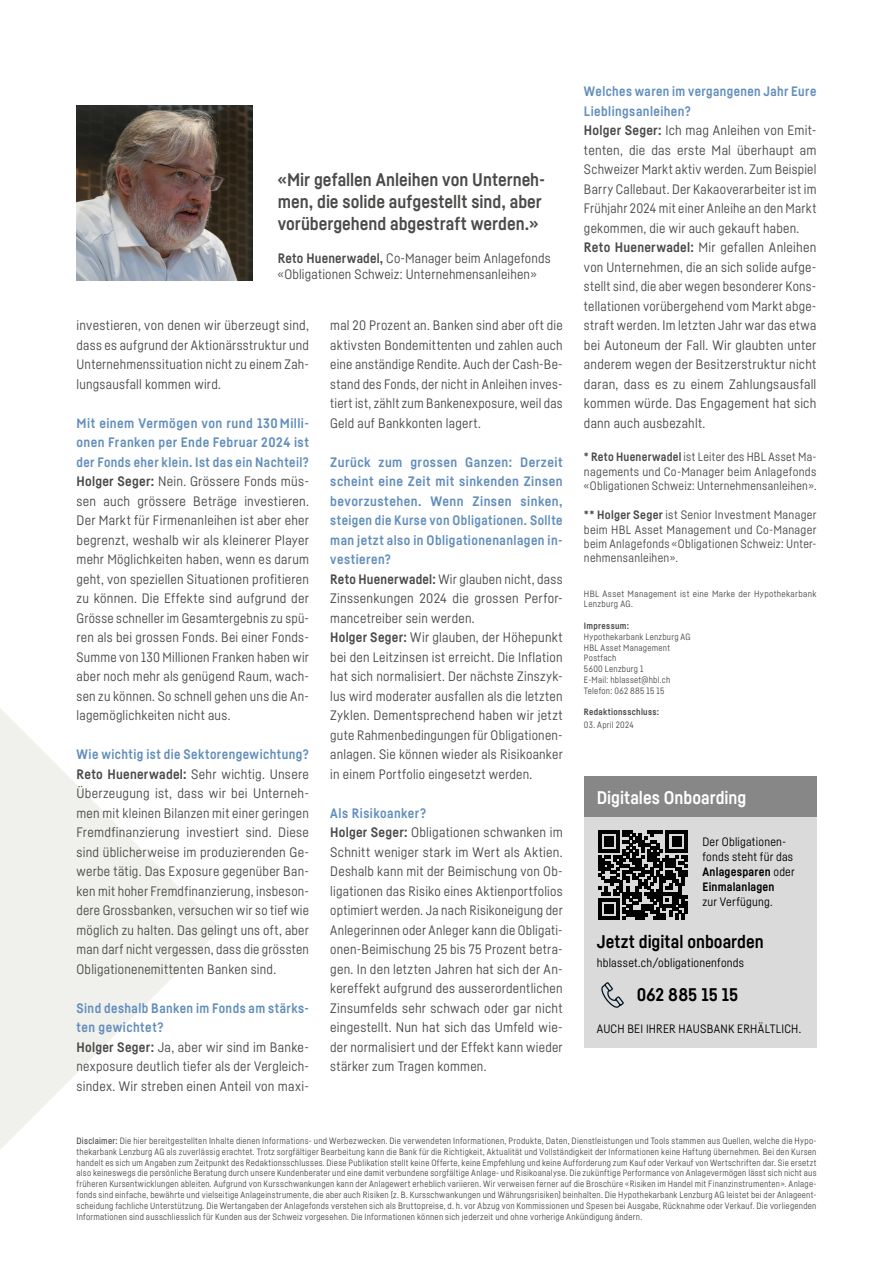
<style>
.page{position:relative;width:893px;height:1263px;background:#fff}
.page>*{position:absolute;margin:0;border:0;box-sizing:border-box;transform-origin:0 0}
.t1{font:700 18px/21.6px "Fabrikat";color:#4a4a49}
.t2{font:700 18px "Fabrikat";letter-spacing:.005em;color:#000}
.t3{font:700 18px "Fabrikat";letter-spacing:-.005em;color:#fff}
.t4{font:13.5px/19.5px "Fabrikat";letter-spacing:.015em;color:#4a4a49}
.t5{font:12px/14.4px "Fabrikat";letter-spacing:.02em;color:#4a4a49;text-align:justify}
.t6{font:12px/15px "Fabrikat";letter-spacing:.02em;color:#000}
.t7{font:9px/10.8px "Fabrikat";letter-spacing:.03em;color:#4a4a49}
.t8{font:700 9px "Fabrikat";letter-spacing:.03em;color:#4a4a49}
.s1{font-weight:700}
.s2{font-weight:700;color:#628ebb}
.s3{font-weight:500}
</style>
<div class="page">
<svg style="left:0;top:708px;width:221px;height:441px;fill:#f5f5f3"></svg>
<div style="left:584px;top:816px;width:232px;height:232px;background:#dadada"></div>
<svg style="left:598px;top:831px;width:89px;height:89px"></svg>
<svg style="left:601px;top:982px;width:23px;height:26px"></svg>
<div style="left:584px;top:776px;width:232px;height:40px;background:#878787"></div>
<img style="left:77px;top:105px;width:175px;height:176px">
<h1 class="t1" style="left:278px;top:169px;width:269px">«Mir gefallen Anleihen von Unterneh&shy;men, die solide aufgestellt sind, aber vorübergehend abgestraft werden.»</h1>
<p class="t4" style="left:278px;top:250px;width:274px;line-height:16.2px"><span class="s1">Reto Huenerwadel,</span> Co-Manager beim Anlagefonds «Obligationen Schweiz: Unternehmensanleihen»</p>
<p class="t4" style="left:77px;top:315px;width:234px;text-align:justify">investieren, von denen wir überzeugt sind, dass es aufgrund der Aktionärsstruktur und Unternehmenssituation nicht zu einem Zah&shy;lungsausfall kommen wird.</p>
<p class="t4" style="left:77px;top:413px;width:234px;text-align:justify"><span class="s2">Mit einem Vermögen von rund 130 Milli&shy;onen Franken per Ende Februar 2024 ist der Fonds eher klein. Ist das ein Nachteil?<br></span><span class="s1">Holger Seger:</span> Nein. Grössere Fonds müs&shy;sen auch grössere Beträge investieren.<br>Der Markt für Firmenanleihen ist aber eher begrenzt, weshalb wir als kleinerer Player mehr Möglichkeiten haben, wenn es darum geht, von speziellen Situationen profitieren zu können. Die Effekte sind aufgrund der Grösse schneller im Gesamtergebnis zu spü&shy;ren als bei grossen Fonds. Bei einer Fonds-Summe von 130 Millionen Franken haben wir aber noch mehr als genügend Raum, wach&shy;sen zu können. So schnell gehen uns die An&shy;lagemöglichkeiten nicht aus.</p>
<p class="t4" style="left:77px;top:744px;width:234px;text-align:justify"><span class="s2">Wie wichtig ist die Sektorengewichtung?<br></span><span class="s1">Reto Huenerwadel:</span> Sehr wichtig. Unsere Überzeugung ist, dass wir bei Unterneh&shy;men mit kleinen Bilanzen mit einer geringen Fremdfinanzierung investiert sind. Diese sind üblicherweise im produzierenden Ge&shy;werbe tätig. Das Exposure gegenüber Ban&shy;ken mit hoher Fremdfinanzierung, insbeson&shy;dere Grossbanken, versuchen wir so tief wie möglich zu halten. Das gelingt uns oft, aber man darf nicht vergessen, dass die grössten Obligationenemittenten Banken sind.</p>
<p class="t4" style="left:77px;top:998px;width:234px"><span class="s2">Sind deshalb Banken im Fonds am stärks&shy;ten gewichtet?<br></span><span class="s1">Holger Seger:</span> Ja, aber wir sind im Banke&shy;nexposure deutlich tiefer als der Vergleich&shy;sindex. Wir streben einen Anteil von maxi-</p>
<p class="t4" style="left:330px;top:315px;width:234px;text-align:justify">mal 20 Prozent an. Banken sind aber oft die aktivsten Bondemittenten und zahlen auch eine anständige Rendite. Auch der Cash-Be&shy;stand des Fonds, der nicht in Anleihen inves&shy;tiert ist, zählt zum Bankenexposure, weil das Geld auf Bankkonten lagert.</p>
<p class="t4" style="left:330px;top:452px;width:234px"><span class="s2">Zurück zum grossen Ganzen: Derzeit scheint eine Zeit mit sinkenden Zinsen bevorzustehen. Wenn Zinsen sinken, steigen die Kurse von Obligationen. Sollte man jetzt also in Obligationenanlagen in&shy;vestieren?<br></span><span class="s1">Reto Huenerwadel:</span> Wir glauben nicht, dass Zinssenkungen 2024 die grossen Perfor&shy;mancetreiber sein werden.<br><span class="s1">Holger Seger:</span> Wir glauben, der Höhepunkt bei den Leitzinsen ist erreicht. Die Inflation hat sich normalisiert. Der nächste Zinszyk&shy;lus wird moderater ausfallen als die letzten Zyklen. Dementsprechend haben wir jetzt gute Rahmenbedingungen für Obligationen&shy;anlagen. Sie können wieder als Risikoanker in einem Portfolio eingesetzt werden.</p>
<p class="t4" style="left:330px;top:803px;width:234px"><span class="s2">Als Risikoanker?<br></span><span class="s1">Holger Seger:</span> Obligationen schwanken im Schnitt weniger stark im Wert als Aktien.<br>Deshalb kann mit der Beimischung von Ob&shy;ligationen das Risiko eines Aktienportfolios optimiert werden. Ja nach Risikoneigung der Anlegerinnen oder Anleger kann die Obligati&shy;onen-Beimischung 25 bis 75 Prozent betra&shy;gen. In den letzten Jahren hat sich der An&shy;kereffekt aufgrund des ausserordentlichen Zinsumfelds sehr schwach oder gar nicht eingestellt. Nun hat sich das Umfeld wie&shy;der normalisiert und der Effekt kann wieder stärker zum Tragen kommen.</p>
<p class="t4" style="left:584px;top:81px;width:234px"><span class="s2">Welches waren im vergangenen Jahr Eure Lieblingsanleihen?<br></span><span class="s1">Holger Seger:</span> Ich mag Anleihen von Emit&shy;tenten, die das erste Mal überhaupt am Schweizer Markt aktiv werden. Zum Beispiel Barry Callebaut. Der Kakaoverarbeiter ist im Frühjahr 2024 mit einer Anleihe an den Markt gekommen, die wir auch gekauft haben.<br><span class="s1">Reto Huenerwadel:</span> Mir gefallen Anleihen von Unternehmen, die an sich solide aufge&shy;stellt sind, die aber wegen besonderer Kons&shy;tellationen vorübergehend vom Markt abge&shy;straft werden. Im letzten Jahr war das etwa bei Autoneum der Fall. Wir glaubten unter anderem wegen der Besitzerstruktur nicht daran, dass es zu einem Zahlungsausfall kommen würde. Das Engagement hat sich dann auch ausbezahlt.</p>
<p class="t5" style="left:584px;top:450px;width:234px"><span class="s1">* Reto Huenerwadel</span> ist Leiter des HBL Asset Ma&shy;nagements und Co-Manager beim Anlagefonds «Obligationen Schweiz: Unternehmensanleihen».</p>
<p class="t5" style="left:584px;top:507px;width:234px"><span class="s1">** Holger Seger</span> ist Senior Investment Manager beim HBL Asset Management und Co-Manager beim Anlagefonds «Obligationen Schweiz: Unter&shy;nehmensanleihen».</p>
<p class="t7" style="left:584px;top:588px;width:234px">HBL Asset Management ist eine Marke der Hypothekarbank<br>Lenzburg AG.</p>
<p class="t8" style="left:584px;top:620px;width:46px">Impressum:</p>
<p class="t7" style="left:584px;top:631px;width:108px">Hypothekarbank Lenzburg AG<br>HBL Asset Management<br>Postfach<br>5600 Lenzburg 1<br>E-Mail: hblasset@hbl.ch<br>Telefon: 062 885 15 15</p>
<p class="t8" style="left:584px;top:707px;width:77px">Redaktionsschluss:</p>
<p class="t7" style="left:584px;top:719px;width:51px">03. April 2024</p>
<h1 class="t3" style="left:597px;top:786px;width:151px">Digitales Onboarding</h1>
<p class="t6" style="left:702px;top:834px;width:94px">Der Obligationen&shy;fonds steht für das<br><span class="s1">Anlagesparen</span> oder<br><span class="s1">Einmalanlagen</span></p>
<p class="t6" style="left:702px;top:894px;width:72px">zur Verfügung.</p>
<h1 class="t2" style="left:597px;top:930px;width:168px">Jetzt digital onboarden</h1>
<p class="t6" style="left:597px;top:955px;width:149px">hblasset.ch/obligationenfonds</p>
<h1 class="t2" style="left:637px;top:983px;width:103px">062 885 15 15</h1>
<p class="t6" style="left:597px;top:1020px;width:206px">AUCH BEI IHRER HAUSBANK ERHÄLTLICH.</p>
<p class="t7" style="left:77px;top:1135px;width:741px;text-align:justify"><span class="s3">Disclaimer:</span> Die hier bereitgestellten Inhalte dienen Informations- und Werbezwecken. Die verwendeten Informationen, Produkte, Daten, Dienstleistungen und Tools stammen aus Quellen, welche die Hypo&shy;thekarbank Lenzburg AG als zuverlässig erachtet. Trotz sorgfältiger Bearbeitung kann die Bank für die Richtigkeit, Aktualität und Vollständigkeit der Informationen keine Haftung übernehmen. Bei den Kursen handelt es sich um Angaben zum Zeitpunkt des Redaktionsschlusses. Diese Publikation stellt keine Offerte, keine Empfehlung und keine Aufforderung zum Kauf oder Verkauf von Wertschriften dar. Sie ersetzt also keineswegs die persönliche Beratung durch unsere Kundenberater und eine damit verbundene sorgfältige Anlage- und Risikoanalyse. Die zukünftige Performance von Anlagevermögen lässt sich nicht aus früheren Kursentwicklungen ableiten. Aufgrund von Kursschwankungen kann der Anlagewert erheblich variieren. Wir verweisen ferner auf die Broschüre «Risiken im Handel mit Finanzinstrumenten». Anlage&shy;fonds sind einfache, bewährte und vielseitige Anlageinstrumente, die aber auch Risiken (z. B. Kursschwankungen und Währungsrisiken) beinhalten. Die Hypothekarbank Lenzburg AG leistet bei der Anlageent&shy;scheidung fachliche Unterstützung. Die Wertangaben der Anlagefonds verstehen sich als Bruttopreise, d. h. vor Abzug von Kommissionen und Spesen bei Ausgabe, Rücknahme oder Verkauf. Die vorliegenden Informationen sind ausschliesslich für Kunden aus der Schweiz vorgesehen. Die Informationen können sich jederzeit und ohne vorherige Ankündigung ändern.</p>
</div>
